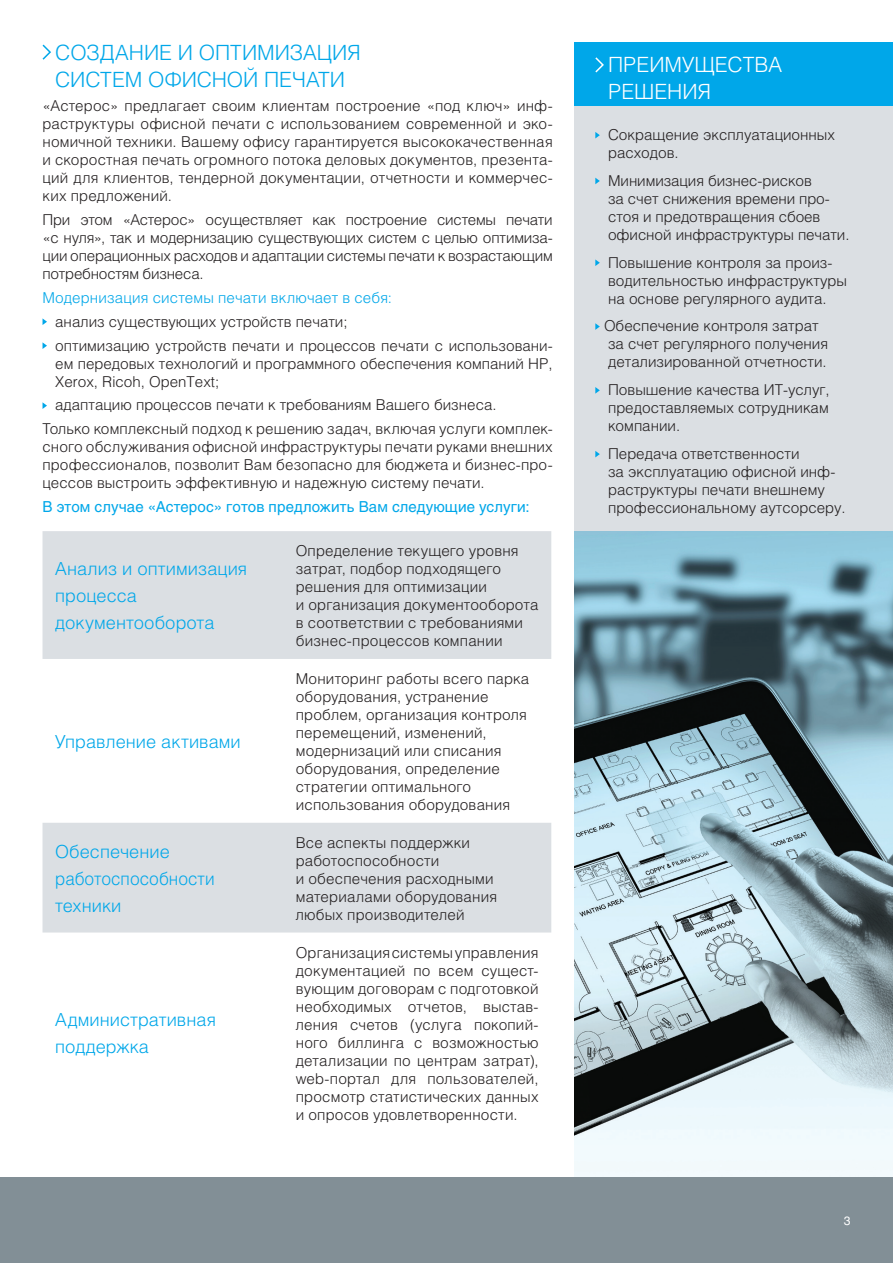
<style>
.page{position:relative;width:893px;height:1263px;background:#fff}
.page>*{position:absolute;margin:0;border:0;box-sizing:border-box;transform-origin:0 0}
._02podzag{font:300 21px/27px "Helios";letter-spacing:.1em;color:#00a7e9}
._02podzag_white{font:300 21px/27px "Helios";letter-spacing:.13em;color:#fff}
._02podzag-2{font:300 18px/27px "Helios";letter-spacing:.005em;color:#00a7e9}
._01text{font:300 15px/18px "Helios";letter-spacing:.01em;color:#231f20;text-align:justify}
._03text_mark{font:300 15px/18px "Helios";color:#231f20}
._01text-2{font:15px "Helios C";letter-spacing:.01em;color:#00a7e9}
._01text-3{font:300 15px "Helios";letter-spacing:.01em;color:#00a7e9}
._01text-4{font:12px "Helios C";color:#fff}
</style>
<div class="page">
<svg style="left:43px;top:531px;width:508px;height:401px;fill:#dbdfe3"></svg>
<div style="left:574px;top:42px;width:319px;height:1161px;background:#dbdfe3"></div>
<img style="left:574px;top:531px;width:319px;height:647px">
<div style="left:0;top:1178px;width:893px;height:85px;background:#828f96"></div>
<div style="left:574px;top:43px;width:319px;height:63px;background:#00a7e9"></div>
<svg style="left:595px;top:57px;width:9px;height:16px"></svg>
<svg style="left:595px;top:132px;width:5px;height:6px"></svg>
<svg style="left:595px;top:178px;width:5px;height:6px"></svg>
<svg style="left:595px;top:259px;width:5px;height:7px"></svg>
<svg style="left:595px;top:323px;width:5px;height:7px"></svg>
<svg style="left:595px;top:387px;width:5px;height:7px"></svg>
<svg style="left:595px;top:451px;width:5px;height:6px"></svg>
<svg style="left:42px;top:44px;width:9px;height:16px"></svg>
<svg style="left:43px;top:319px;width:4px;height:6px"></svg>
<svg style="left:43px;top:342px;width:4px;height:7px"></svg>
<svg style="left:43px;top:402px;width:4px;height:7px"></svg>
<p class="_02podzag" style="left:43px;top:38px;width:320px;text-indent:13px">Создание и оптимизация систем офисной п ечати</p>
<p class="_01text" style="left:43px;top:96px;width:512px">«Астерос» предлагает своим клиентам построение «под ключ» инф&shy;раструктуры офисной печати с использованием современной и эко&shy;номичной техники. Вашему офису гарантируется высококачественная и скоростная печать огромного потока деловых документов, презента&shy;ций для клиентов, тендерной документации, отчетности и коммерчес&shy;ких предложений.</p>
<p class="_01text" style="left:43px;top:210px;width:512px">При этом «Астерос» осуществляет как построение системы печати «с нуля», так и модернизацию существующих систем с целью оптимиза&shy;ции операционных расходов и адаптации системы печати к возрастающим потребностям бизнеса.</p>
<p class="_01text-3" style="left:43px;top:288px;width:351px">Модернизация системы печати включает в себя:</p>
<p class="_03text_mark" style="left:55px;top:312px;width:294px">анализ существующих устройств печати;</p>
<p class="_03text_mark" style="left:55px;top:336px;width:499px;text-align:justify">оптимизацию устройств печати и процессов печати с использовани&shy;ем передовых технологий и программного обеспечения компаний HP, Xerox, Ricoh, OpenText;</p>
<p class="_03text_mark" style="left:55px;top:396px;width:443px">адаптацию процессов печати к требованиям Вашего бизнеса.</p>
<p class="_01text" style="left:43px;top:420px;width:512px">Только комплексный подход к решению задач, включая услуги комплек&shy;сного обслуживания офисной инфраструктуры печати руками внешних профессионалов, позволит Вам безопасно для бюджета и бизнес-про&shy;цессов выстроить эффективную и надежную систему печати.</p>
<p class="_01text-2" style="left:43px;top:498px;width:489px">В этом случае «Астерос» готов предложить Вам следующие услуги:</p>
<p class="_02podzag-2" style="left:55px;top:555px;width:193px">Анализ и оптимизация процесса документооборота</p>
<p class="_02podzag-2" style="left:55px;top:728px;width:187px">Управление активами</p>
<p class="_01text" style="left:296px;top:542px;width:244px;text-align:left">Определение текущего уровня затрат, подбор подходящего решения для оптимизации<br>и организация документооборота в соответствии с требованиями бизнес-процессов компании</p>
<p class="_01text" style="left:296px;top:669px;width:235px;text-align:left">Мониторинг работы всего парка оборудования, устранение проблем, организация контроля перемещений, изменений, модернизаций или списания оборудования, определение стратегии оптимального использования оборудования</p>
<p class="_02podzag-2" style="left:55px;top:838px;width:161px">Обеспечение работоспособности техники</p>
<p class="_01text" style="left:296px;top:833px;width:203px;text-align:left">Все аспекты поддержки работоспособности<br>и обеспечения расходными материалами оборудования любых производителей</p>
<p class="_02podzag-2" style="left:55px;top:1006px;width:162px">Административная поддержка</p>
<p class="_01text" style="left:296px;top:943px;width:244px">Организация системы управления документацией по всем сущест&shy;вующим договорам с подготовкой необходимых отчетов, выстав&shy;ления счетов (услуга покопий&shy;ного биллинга с возможностью детализации по центрам затрат), web-портал для пользователей, просмотр статистических данных и опросов удовлетворенности.</p>
<p class="_02podzag_white" style="left:595px;top:51px;width:173px;text-indent:13px">Преимущества решения</p>
<p class="_03text_mark" style="left:608px;top:125px;width:228px">Сокращение эксплуатационных расходов.</p>
<p class="_03text_mark" style="left:608px;top:171px;width:243px">М инимизация бизнес-рисков<br>за счет снижения времени про&shy;стоя и предотвращения сбоев офисной инфраструктуры печати.</p>
<p class="_03text_mark" style="left:608px;top:253px;width:240px">Повышение контроля за произ&shy;водительностью инфраструктуры на основе регулярного аудита.</p>
<p class="_03text_mark" style="left:604px;top:317px;width:226px">Обеспечение контроля затрат за счет регулярного получения детализированной отчетности.</p>
<p class="_03text_mark" style="left:608px;top:381px;width:223px;text-align:justify">Повышение качества ИТ-услуг, предоставляемых сотрудникам компании.</p>
<p class="_03text_mark" style="left:608px;top:444px;width:239px">Передача ответственности<br>за эксплуатацию офисной инф&shy;раструктуры печати внешнему профессиональному аутсорсеру.</p>
<p class="_01text-4" style="left:844px;top:1214px;width:8px">3</p>
</div>
